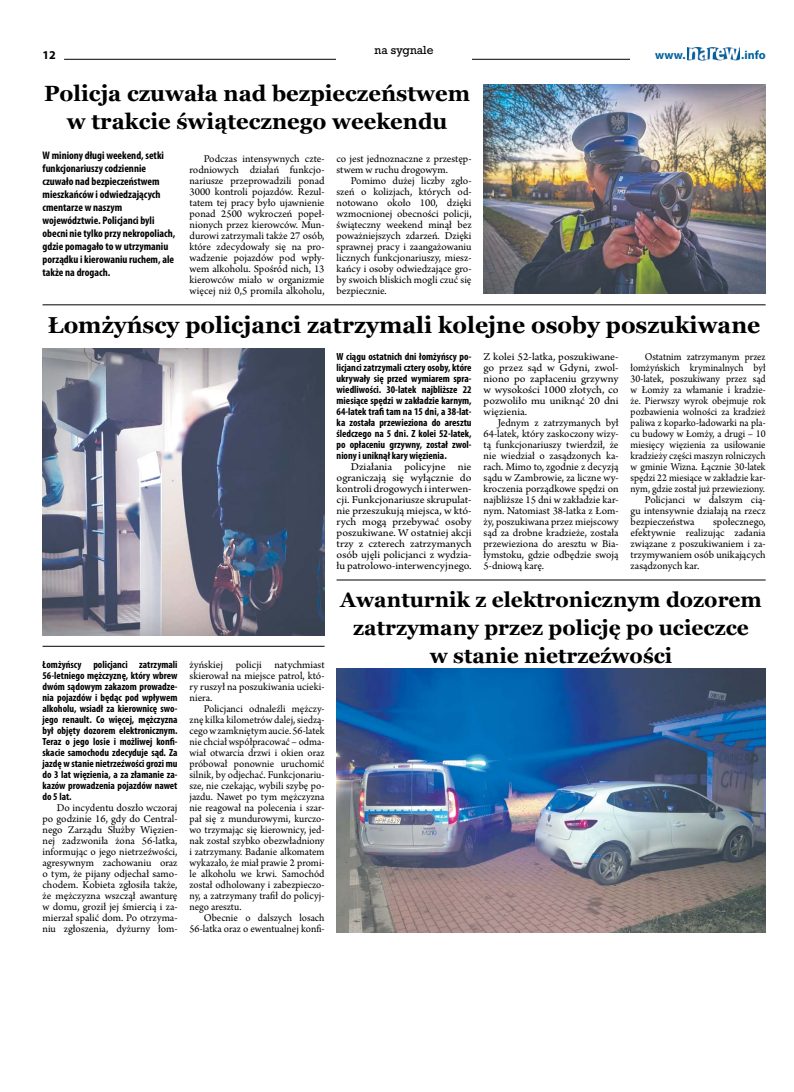
<style>
.page{position:relative;width:794px;height:1092px;background:#fff}
.page>*{position:absolute;margin:0;border:0;box-sizing:border-box;transform-origin:0 0}
.t1{font:700 23px "Georgia";color:#000}
.t2{font:700 22px/28px "Georgia";color:#000;text-align:center}
.t3{font:700 21px/28px "Georgia";color:#000;text-align:center}
.t4{font:700 12px "Myriad Pro";color:#00629b}
.t5{font:700 12px "Myriad Pro";color:#000}
.t6{font:11px/11px "Arno Pro";color:#000;text-align:justify}
.t7{font:11px/11px "Arno Pro";color:#000;text-align:justify;scale:1.07 1}
.t8{font:11px "Arno Pro";color:#000;scale:.94 1}
.t9{font:700 condensed 11px/13px "Myriad Pro";color:#000}
.t10{font:11px "Rockwell";letter-spacing:-.015em;color:#000}
.t11{font:700 condensed 10.4px/11px "Myriad Pro";color:#000;text-align:justify}
</style>
<div class="page">
<hr style="left:64px;top:59px;width:701px;height:1px;background:#000">
<div style="left:630px;top:51px;width:135px;height:18px;background:#fff"></div>
<img style="left:687px;top:47px;width:52px;height:13px">
<div style="left:336px;top:45px;width:136px;height:18px;background:#fff"></div>
<img style="left:483px;top:85px;width:282px;height:209px">
<hr style="left:43px;top:304px;width:722px;height:1px;background:#000">
<img style="left:43px;top:349px;width:281px;height:286px">
<hr style="left:43px;top:646px;width:281px;height:1px;background:#000">
<hr style="left:336px;top:579px;width:429px;height:1px;background:#000">
<img style="left:336px;top:668px;width:429px;height:264px">
<p class="t10" style="left:375px;top:43px;width:60px">na sygnale</p>
<p class="t5" style="left:43px;top:48px;width:15px">12</p>
<p class="t4" style="left:655px;top:47px;width:32px">www.</p>
<p class="t4" style="left:741px;top:47px;width:26px">.info</p>
<h2 class="t2" style="left:44px;top:79px;width:427px">Policja czuwała nad bezpieczeństwem w trakcie świątecznego weekendu</h2>
<p class="t9" style="left:43px;top:149px;width:134px">W miniony długi weekend, setki funkcjonariuszy codziennie czuwało nad bezpieczeństwem mieszkańców i odwiedzających cmentarze w naszym województwie. Policjanci byli obecni nie tylko przy nekropoliach, gdzie pomagało to w utrzymaniu porządku i kierowaniu ruchem, ale także na drogach.</p>
<p class="t6" style="left:189px;top:153px;width:136px;text-indent:14px">Podczas intensywnych czte&shy;rodniowych działań funkcjo&shy;nariusze przeprowadzili ponad 3000 kontroli pojazdów. Rezul&shy;tatem tej pracy było ujawnienie ponad 2500 wykroczeń popeł&shy;nionych przez kierowców. Mun&shy;durowi zatrzymali także 27 osób, które zdecydowały się na pro&shy;wadzenie pojazdów pod wpły&shy;wem alkoholu. Spośród nich, 13 kierowców miało w organizmie więcej niż 0,5 promila alkoholu,</p>
<p class="t6" style="left:336px;top:153px;width:136px">co jest jednoznaczne z przestęp&shy;stwem w ruchu drogowym.</p>
<p class="t6" style="left:336px;top:175px;width:136px;text-indent:14px">Pomimo dużej liczby zgło&shy;szeń o kolizjach, których od&shy;notowano około 100, dzięki wzmocnionej obecności policji, świąteczny weekend minął bez poważniejszych zdarzeń. Dzięki sprawnej pracy i zaangażowaniu licznych funkcjonariuszy, miesz&shy;kańcy i osoby odwiedzające gro&shy;by swoich bliskich mogli czuć się bezpiecznie.</p>
<h1 class="t1" style="left:48px;top:308px;width:714px">Łomżyńscy policjanci zatrzymali kolejne osoby poszukiwane</h1>
<p class="t11" style="left:43px;top:658px;width:136px">Łomżyńscy policjanci zatrzymali 56-letniego mężczyznę, który wbrew dwóm sądowym zakazom prowadze&shy;nia pojazdów i będąc pod wpływem alkoholu, wsiadł za kierownicę swo&shy;jego renault. Co więcej, mężczyzna był objęty dozorem elektronicznym.<br>Teraz o jego losie i możliwej konfi&shy;skacie samochodu zdecyduje sąd. Za jazdę w stanie nietrzeźwości grozi mu do 3 lat więzienia, a za złamanie za&shy;kazów prowadzenia pojazdów nawet do 5 lat.</p>
<p class="t6" style="left:43px;top:802px;width:136px;text-indent:14px">Do incydentu doszło wczoraj po godzinie 16, gdy do Central&shy;nego Zarządu Służby Więzien&shy;nej zadzwoniła żona 56-latka, informując o jego nietrzeźwości, agresywnym zachowaniu oraz o tym, że pijany odjechał samo&shy;chodem. Kobieta zgłosiła także, że mężczyzna wszczął awanturę w domu, groził jej śmiercią i za&shy;mierzał spalić dom. Po otrzyma&shy;niu zgłoszenia, dyżurny łom-</p>
<p class="t6" style="left:189px;top:659px;width:136px">żyńskiej policji natychmiast skierował na miejsce patrol, któ&shy;ry ruszył na poszukiwania ucieki&shy;niera.</p>
<p class="t6" style="left:189px;top:703px;width:136px;text-indent:14px">Policjanci odnaleźli mężczy&shy;znę kilka kilometrów dalej, siedzą&shy;cego w zamkniętym aucie. 56-latek nie chciał współpracować – odma&shy;wiał otwarcia drzwi i okien oraz próbował ponownie uruchomić silnik, by odjechać. Funkcjonariu&shy;sze, nie czekając, wybili szybę po&shy;jazdu. Nawet po tym mężczyzna nie reagował na polecenia i szar&shy;pał się z mundurowymi, kurczo&shy;wo trzymając się kierownicy, jed&shy;nak został szybko obezwładniony i zatrzymany. Badanie alkomatem wykazało, że miał prawie 2 promi&shy;le alkoholu we krwi. Samochód został odholowany i zabezpieczo&shy;ny, a zatrzymany trafił do policyj&shy;nego aresztu.</p>
<p class="t6" style="left:189px;top:912px;width:136px;text-align:right">Obecnie o dalszych losach<br>56-latka oraz o ewentualnej konfi-</p>
<p class="t11" style="left:336px;top:350px;width:136px">W ciągu ostatnich dni łomżyńscy po&shy;licjanci zatrzymali cztery osoby, które ukrywały się przed wymiarem spra&shy;wiedliwości. 30-latek najbliższe 22 miesiące spędzi w zakładzie karnym, 64-latek trafi tam na 15 dni, a 38-lat&shy;ka została przewieziona do aresztu śledczego na 5 dni. Z kolei 52-latek, po opłaceniu grzywny, został zwol&shy;niony i uniknął kary więzienia.</p>
<p class="t7" style="left:336px;top:461px;width:128px;text-indent:14px">Działania policyjne nie ograniczają się wyłącznie do kontroli drogowych i interwen&shy;cji. Funkcjonariusze skrupulat&shy;nie przeszukują miejsca, w któ&shy;rych mogą przebywać osoby poszukiwane. W ostatniej akcji trzy z czterech zatrzymanych osób ujęli policjanci z wydzia&shy;łu patrolowo-interwencyjnego.</p>
<p class="t7" style="left:483px;top:351px;width:128px">Z kolei 52-latka, poszukiwane&shy;go przez sąd w Gdyni, zwol&shy;niono po zapłaceniu grzywny w wysokości 1000 złotych, co pozwoliło mu uniknąć 20 dni więzienia.</p>
<p class="t6" style="left:483px;top:417px;width:136px;text-indent:14px">Jednym z zatrzymanych był 64-latek, który zaskoczony wizy&shy;tą funkcjonariuszy twierdził, że nie wiedział o zasądzonych ka&shy;rach. Mimo to, zgodnie z decyzją sądu w Zambrowie, za liczne wy&shy;kroczenia porządkowe spędzi on najbliższe 15 dni w zakładzie kar&shy;nym. Natomiast 38-latka z Łom&shy;ży, poszukiwana przez miejscowy sąd za drobne kradzieże, została przewieziona do aresztu w Bia&shy;łymstoku, gdzie odbędzie swoją 5-dniową karę.</p>
<p class="t8" style="left:645px;top:350px;width:130px">Ostatnim zatrzymanym przez</p>
<p class="t8" style="left:630px;top:361px;width:145px">łomżyńskich kryminalnych był</p>
<p class="t8" style="left:630px;top:372px;width:145px">30-latek, poszukiwany przez sąd</p>
<p class="t8" style="left:630px;top:383px;width:145px">w Łomży za włamanie i kradzie-</p>
<p class="t8" style="left:630px;top:394px;width:145px">że. Pierwszy wyrok obejmuje rok</p>
<p class="t8" style="left:630px;top:405px;width:145px">pozbawienia wolności za kradzież</p>
<p class="t8" style="left:630px;top:416px;width:145px">paliwa z koparko-ładowarki na pla-</p>
<p class="t8" style="left:630px;top:427px;width:145px">cu budowy w Łomży, a drugi – 10</p>
<p class="t8" style="left:630px;top:438px;width:145px">miesięcy więzienia za usiłowanie</p>
<p class="t8" style="left:630px;top:449px;width:145px">kradzieży części maszyn rolniczych</p>
<p class="t8" style="left:630px;top:460px;width:145px">w gminie Wizna. Łącznie 30-latek</p>
<p class="t8" style="left:630px;top:471px;width:145px">spędzi 22 miesiące w zakładzie kar-</p>
<p class="t8" style="left:630px;top:482px;width:145px">nym, gdzie został już przewieziony.</p>
<p class="t6" style="left:645px;top:494px;width:122px">Policjanci w dalszym cią-</p>
<p class="t6" style="left:630px;top:505px;width:136px">gu intensywnie działają na rzecz</p>
<p class="t6" style="left:630px;top:516px;width:66px">bezpieczeństwa</p>
<p class="t6" style="left:630px;top:516px;width:136px;text-indent:82px">społecznego, efektywnie realizując zadania związane z poszukiwaniem i za&shy;trzymywaniem osób unikających zasądzonych kar.</p>
<h3 class="t3" style="left:340px;top:584px;width:423px">Awanturnik z elektronicznym dozorem zatrzymany przez policję po ucieczce<br>w stanie nietrzeźwości</h3>
</div>
